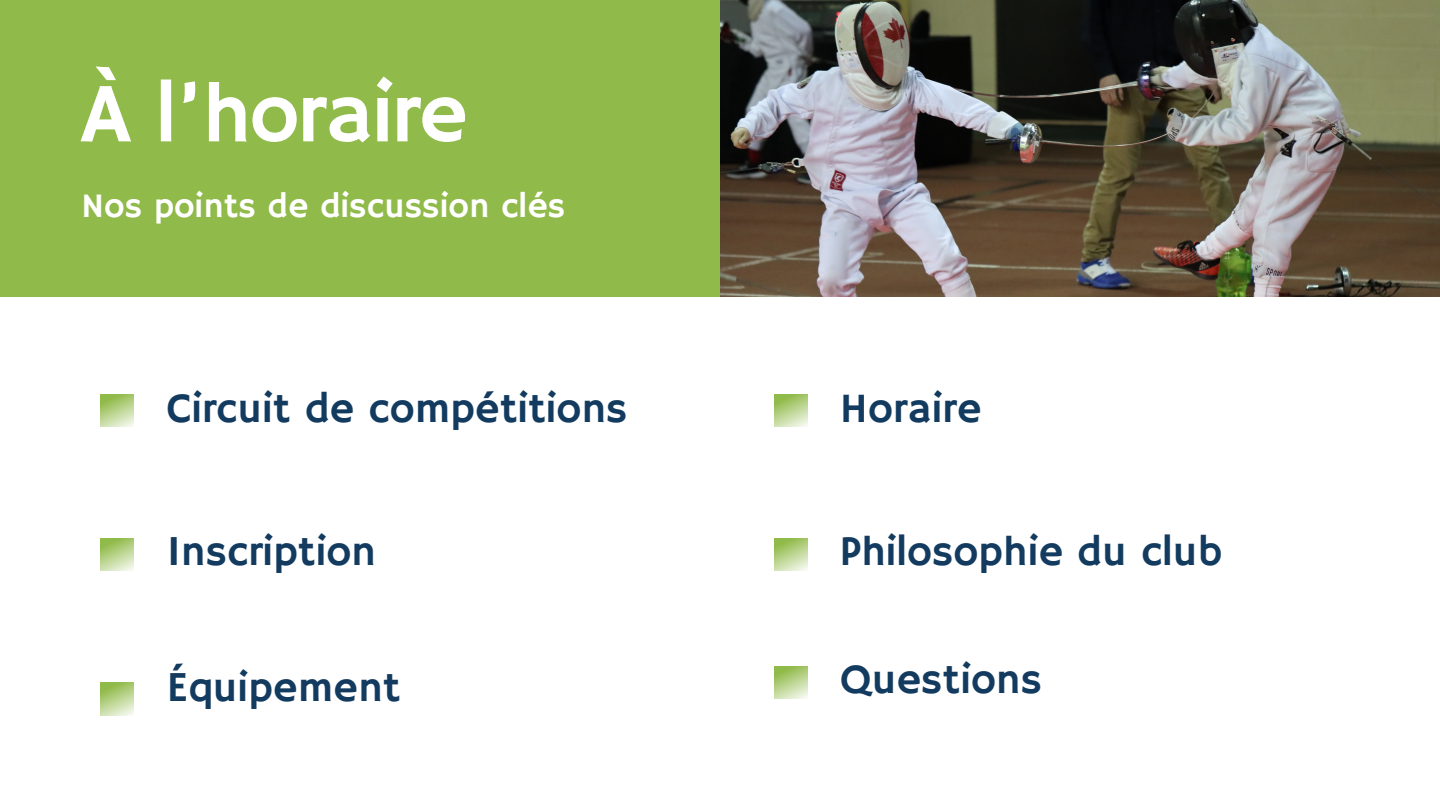
<style>
.page{position:relative;width:1440px;height:810px;background:#fff}
.page>*{position:absolute;margin:0;border:0;box-sizing:border-box;transform-origin:0 0}
.t1{font:85px "Hammersmith One";letter-spacing:-.02em;color:#fff}
.t2{font:42.5px "Hammersmith One";color:#123b5f}
.t3{font:35px "Hammersmith One";color:#fff}
</style>
<div class="page">
<img style="left:720px;top:0;width:720px;height:297px">
<div style="left:0;top:0;width:720px;height:297px;background:#90ba49"></div>
<svg style="left:101px;top:394px;width:33px;height:33px"></svg>
<svg style="left:774px;top:394px;width:33px;height:33px"></svg>
<svg style="left:101px;top:538px;width:33px;height:33px"></svg>
<svg style="left:774px;top:538px;width:33px;height:33px"></svg>
<svg style="left:101px;top:682px;width:33px;height:33px"></svg>
<svg style="left:774px;top:666px;width:33px;height:33px"></svg>
<p class="t1" style="left:81px;top:65px;width:388px">À l’horaire</p>
<p class="t3" style="left:81px;top:186px;width:486px">Nos points de discussion clés</p>
<p class="t2" style="left:167px;top:383px;width:462px">Circuit de compétitions</p>
<p class="t2" style="left:167px;top:527px;width:211px">Inscription</p>
<p class="t2" style="left:167px;top:663px;width:235px">Équipement</p>
<p class="t2" style="left:840px;top:383px;width:143px">Horaire</p>
<p class="t2" style="left:840px;top:527px;width:384px">Philosophie du club</p>
<p class="t2" style="left:840px;top:655px;width:204px">Questions</p>
</div>
